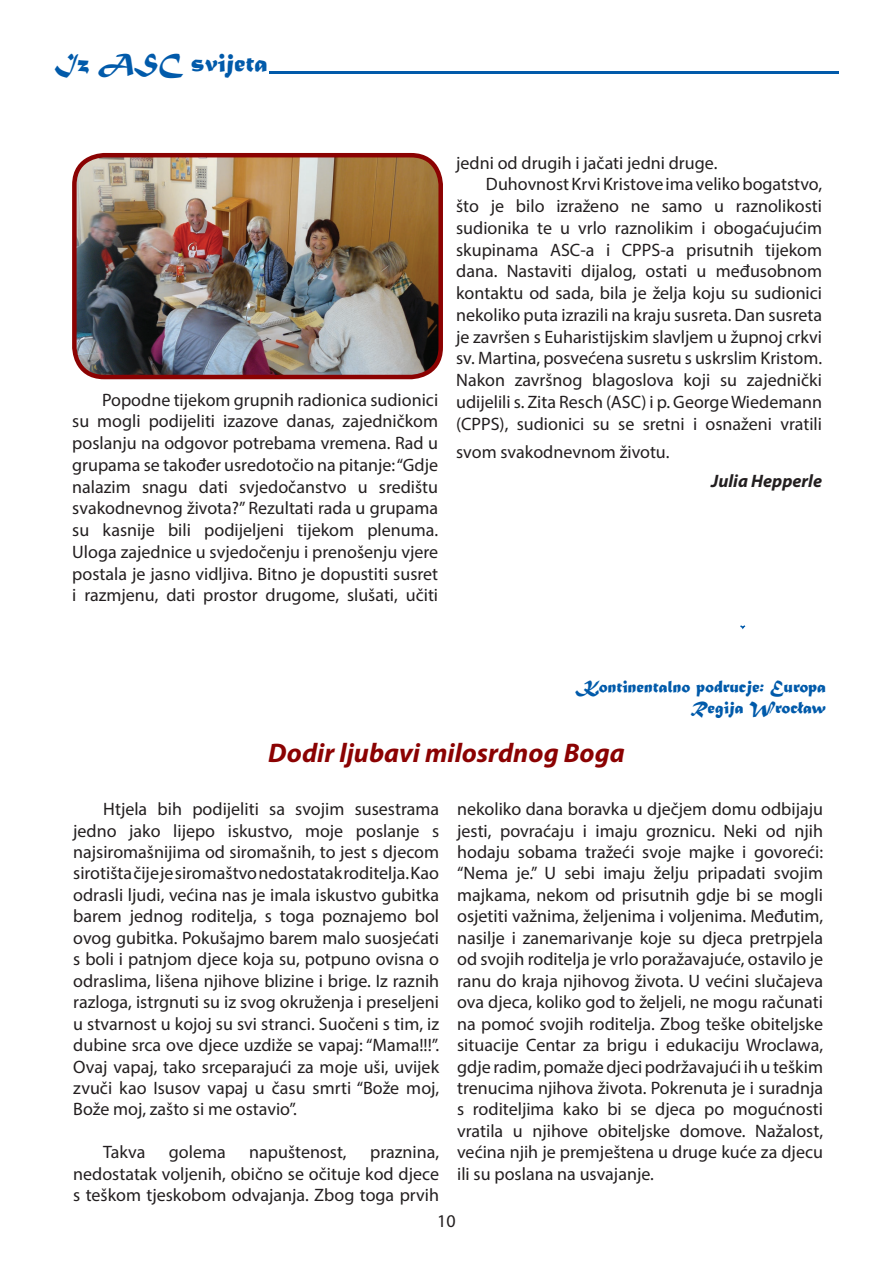
<style>
.page{position:relative;width:893px;height:1263px;background:#fff}
.page>*{position:absolute;margin:0;border:0;box-sizing:border-box;transform-origin:0 0}
.t1{font:italic 700 27px "Myriad Pro";color:#8b0202}
.t2{font:27px "Matura MT Script Capitals";color:#015aaa}
.t3{font:18px/21.5px "Myriad Pro";color:#231f20;text-align:justify}
.t4{font:18px/21.6px "Matura MT Script Capitals";color:#015aaa;text-align:right}
.t5{font:italic 700 18px "Myriad Pro";color:#231f20}
</style>
<div class="page">
<svg style="left:72px;top:71px;width:767px;height:640px"></svg>
<h1 class="t2" style="left:55px;top:46px;width:215px">Iz ASC svijeta</h1>
<p class="t3" style="left:72px;top:388px;width:367px;text-indent:30px">Popodne tijekom grupnih radionica sudionici su mogli podijeliti izazove danas, zajedničkom poslanju na odgovor potrebama vremena. Rad u grupama se također usredotočio na pitanje: “Gdje nalazim snagu dati svjedočanstvo u središtu svakodnevnog života?” Rezultati rada u grupama su kasnije bili podijeljeni tijekom plenuma.<br>Uloga zajednice u svjedočenju i prenošenju vjere postala je jasno vidljiva. Bitno je dopustiti susret i razmjenu, dati prostor drugome, slušati, učiti</p>
<p class="t3" style="left:456px;top:152px;width:263px">jedni od drugih i jačati jedni druge.</p>
<p class="t3" style="left:486px;top:173px;width:338px">Duhovnost Krvi Kristove ima veliko bogatstvo,</p>
<p class="t3" style="left:456px;top:195px;width:367px">što je bilo izraženo ne samo u raznolikosti</p>
<p class="t3" style="left:456px;top:217px;width:367px">sudionika te u vrlo raznolikim i obogaćujućim</p>
<p class="t3" style="left:456px;top:239px;width:367px">skupinama ASC-a i CPPS-a prisutnih tijekom</p>
<p class="t3" style="left:456px;top:260px;width:367px">dana. Nastaviti dijalog, ostati u međusobnom</p>
<p class="t3" style="left:456px;top:282px;width:367px">kontaktu od sada, bila je želja koju su sudionici</p>
<p class="t3" style="left:456px;top:304px;width:367px">nekoliko puta izrazili na kraju susreta. Dan susreta</p>
<p class="t3" style="left:456px;top:326px;width:367px">je završen s Euharistijskim slavljem u župnoj crkvi</p>
<p class="t3" style="left:456px;top:347px;width:367px">sv. Martina, posvećena susretu s uskrslim Kristom.</p>
<p class="t3" style="left:456px;top:369px;width:367px">Nakon završnog blagoslova koji su zajednički</p>
<p class="t3" style="left:456px;top:391px;width:367px">udijelili s. Zita Resch (ASC) i p. George Wiedemann</p>
<p class="t3" style="left:456px;top:413px;width:367px">(CPPS), sudionici su se sretni i osnaženi vratili</p>
<p class="t3" style="left:456px;top:441px;width:215px">svom svakodnevnom životu.</p>
<p class="t5" style="left:711px;top:469px;width:112px">Julia Hepperle</p>
<p class="t4" style="left:578px;top:677px;width:250px">Kontinentalno podrucje: Europa<br>Regija Wroclaw</p>
<h1 class="t1" style="left:268px;top:735px;width:358px">Dodir ljubavi milosrdnog Boga</h1>
<p class="t3" style="left:73px;top:798px;width:367px;text-indent:30px">Htjela bih podijeliti sa svojim susestrama jedno jako lijepo iskustvo, moje poslanje s najsiromašnijima od siromašnih, to jest s djecom sirotišta čije je siromaštvo nedostatak roditelja. Kao odrasli ljudi, većina nas je imala iskustvo gubitka barem jednog roditelja, s toga poznajemo bol ovog gubitka. Pokušajmo barem malo suosjećati s boli i patnjom djece koja su, potpuno ovisna o odraslima, lišena njihove blizine i brige. Iz raznih razloga, istrgnuti su iz svog okruženja i preseljeni u stvarnost u kojoj su svi stranci. Suočeni s tim, iz dubine srca ove djece uzdiže se vapaj: “Mama!!!”.<br>Ovaj vapaj, tako srceparajući za moje uši, uvijek zvuči kao Isusov vapaj u času smrti “Bože moj, Bože moj, zašto si me ostavio”.</p>
<p class="t3" style="left:103px;top:1141px;width:44px">Takva</p>
<p class="t3" style="left:169px;top:1141px;width:58px">golema</p>
<p class="t3" style="left:249px;top:1141px;width:99px">napuštenost,</p>
<p class="t3" style="left:457px;top:798px;width:367px">nekoliko dana boravka u dječjem domu odbijaju jesti, povraćaju i imaju groznicu. Neki od njih hodaju sobama tražeći svoje majke i govoreći: “Nema je.” U sebi imaju želju pripadati svojim majkama, nekom od prisutnih gdje bi se mogli osjetiti važnima, željenima i voljenima. Međutim, nasilje i zanemarivanje koje su djeca pretrpjela od svojih roditelja je vrlo poražavajuće, ostavilo je ranu do kraja njihovog života. U većini slučajeva ova djeca, koliko god to željeli, ne mogu računati na pomoć svojih roditelja. Zbog teške obiteljske situacije Centar za brigu i edukaciju Wroclawa, gdje radim, pomaže djeci podržavajući ih u teškim trenucima njihova života. Pokrenuta je i suradnja s roditeljima kako bi se djeca po mogućnosti vratila u njihove obiteljske domove. Nažalost, većina njih je premještena u druge kuće za djecu ili su poslana na usvajanje.</p>
<p class="t3" style="left:73px;top:1141px;width:367px;text-indent:297px">praznina, nedostatak voljenih, obično se očituje kod djece s teškom tjeskobom odvajanja. Zbog toga prvih</p>
<p class="t3" style="left:437px;top:1209px;width:20px">10</p>
</div>
